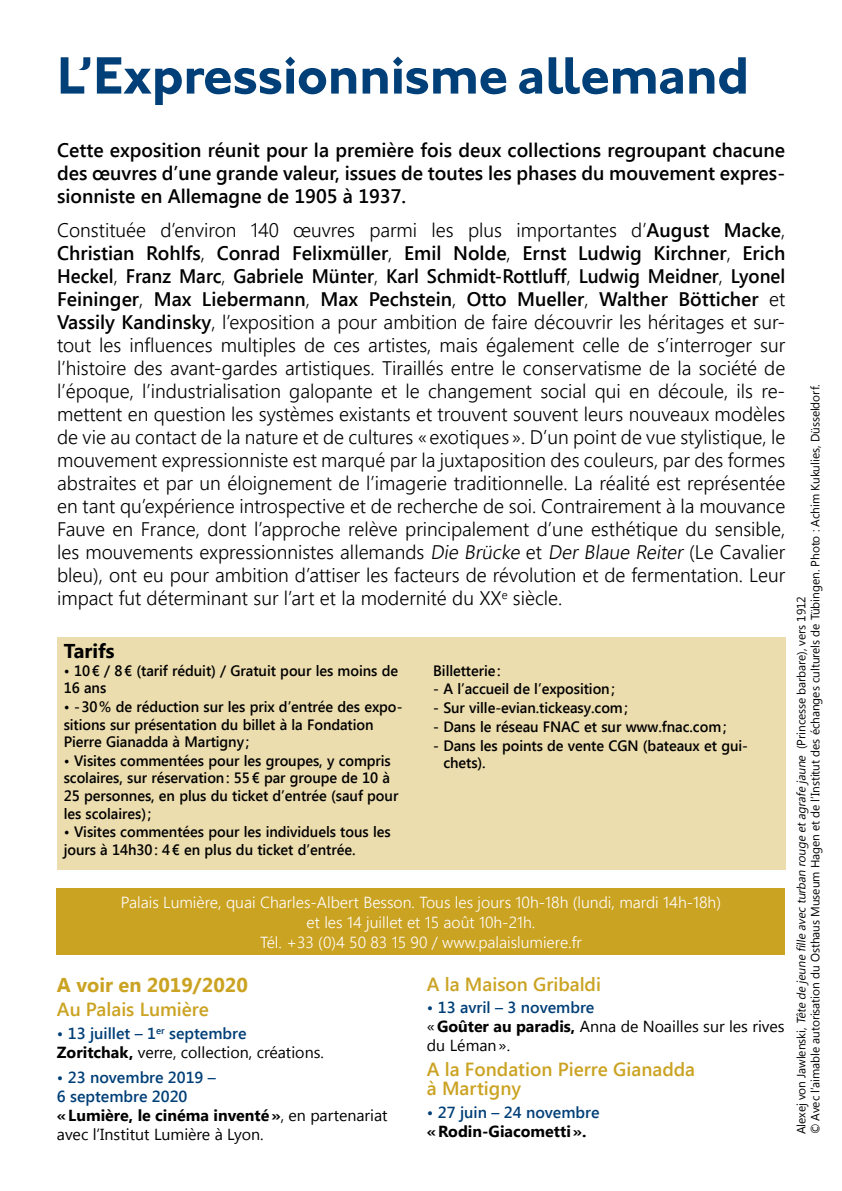
<style>
.page{position:relative;width:842px;height:1191px;background:#fff}
.page>*{position:absolute;margin:0;border:0;box-sizing:border-box;transform-origin:0 0}
.t1{font:700 54px "Johnston ITC Pro";letter-spacing:-.02em;color:#003f77}
.t2{font:700 20px "Segoe UI";color:#cba323}
.t3{font:700 20px "Segoe UI";color:#000}
.t4{font:300 19.6px/23px "Segoe UI";color:#000;text-align:justify}
.t5{font:600 19.6px/23px "Segoe UI";color:#000;text-align:justify}
.t6{font:600 19px/19px "Segoe UI";color:#cba323}
.t7{font:16px/19px "Segoe UI";color:#000}
.t8{font:300 16px/20px "Segoe UI";color:#fff;text-align:center}
.t9{font:700 16px "Segoe UI";color:#000}
.t10{font:600 16px "Segoe UI";color:#003f77}
.t11{font:600 15px/17.6px "Segoe UI";letter-spacing:-.005em;color:#000}
.t12{font:12px/14px "Segoe UI";letter-spacing:-.005em;color:#000}
.s1{font-weight:600}
.s2{font-weight:600;color:#003f77}
.s3{font-weight:700}
</style>
<div class="page">
<div style="left:57px;top:888px;width:728px;height:67px;background:#cba323"></div>
<div style="left:57px;top:636px;width:728px;height:233px;background:#ecddae"></div>
<h1 class="t1" style="left:57px;top:43px;width:694px">L’Expressionnisme allemand</h1>
<p class="t5" style="left:57px;top:137px;width:730px">Cette exposition réunit pour la première fois deux collections regroupant chacune des œuvres d’une grande valeur, issues de toutes les phases du mouvement expres&shy;sionniste en Allemagne de 1905 à 1937.</p>
<p class="t4" style="left:57px;top:218px;width:730px">Constituée d’environ 140 œuvres parmi les plus importantes d’<span class="s1">August Macke</span>, <span class="s1">Christian Rohlfs</span>, <span class="s1">Conrad Felixmüller</span>, <span class="s1">Emil Nolde</span>, <span class="s1">Ernst Ludwig Kirchner</span>, <span class="s1">Erich Heckel</span>, <span class="s1">Franz Marc</span>, <span class="s1">Gabriele Münter</span>, <span class="s1">Karl Schmidt-Rottluff</span>, <span class="s1">Ludwig Meidner</span>, <span class="s1">Lyonel Feininger</span>, <span class="s1">Max Liebermann</span>, <span class="s1">Max Pechstein</span>, <span class="s1">Otto Mueller</span>, <span class="s1">Walther Bötticher</span> et <span class="s1">Vassily Kandinsky</span>, l’exposition a pour ambition de faire découvrir les héritages et sur&shy;tout les influences multiples de ces artistes, mais également celle de s’interroger sur l’histoire des avant-gardes artistiques. Tiraillés entre le conservatisme de la société de l’époque, l’industrialisation galopante et le changement social qui en découle, ils re&shy;mettent en question les systèmes existants et trouvent souvent leurs nouveaux modèles de vie au contact de la nature et de cultures «exotiques ». D’un point de vue stylistique, le mouvement expressionniste est marqué par la juxtaposition des couleurs, par des formes abstraites et par un éloignement de l’imagerie traditionnelle. La réalité est représentée en tant qu’expérience introspective et de recherche de soi. Contrairement à la mouvance Fauve en France, dont l’approche relève principalement d’une esthétique du sensible, les mouvements expressionnistes allemands Die Brücke et Der Blaue Reiter (Le Cavalier bleu), ont eu pour ambition d’attiser les facteurs de révolution et de fermentation. Leur impact fut déterminant sur l’art et la modernité du XX<sup>e</sup> siècle.</p>
<p class="t3" style="left:64px;top:636px;width:52px">Tarifs</p>
<p class="t11" style="left:64px;top:661px;width:336px">• 10€ / 8€ (tarif réduit) / Gratuit pour les moins de<br>16 ans</p>
<p class="t11" style="left:64px;top:697px;width:340px">• -30% de réduction sur les prix d’entrée des expo&shy;sitions sur présentation du billet à la Fondation<br>Pierre Gianadda à Martigny;</p>
<p class="t11" style="left:64px;top:751px;width:336px">• Visites commentées pour les groupes, y compris scolaires, sur réservation: 55€ par groupe de 10 à 25 personnes, en plus du ticket d’entrée (sauf pour les scolaires);</p>
<p class="t11" style="left:64px;top:822px;width:328px">• Visites commentées pour les individuels tous les jours à 14h30: 4€ en plus du ticket d’entrée.</p>
<p class="t11" style="left:433px;top:660px;width:69px">Billetterie:</p>
<p class="t11" style="left:433px;top:679px;width:183px">- A l’accueil de l’exposition;</p>
<p class="t11" style="left:433px;top:698px;width:196px">- Sur ville-evian.tickeasy.com;</p>
<p class="t11" style="left:433px;top:717px;width:295px">- Dans le réseau FNAC et sur www.fnac.com;</p>
<p class="t11" style="left:443px;top:735px;width:306px;text-indent:-10px">- Dans les points de vente CGN (bateaux et gui&shy;chets).</p>
<p class="t8" style="left:121px;top:891px;width:602px">Palais Lumière, quai Charles-Albert Besson. Tous les jours 10h-18h (lundi, mardi 14h-18h) et les 14 juillet et 15 août 10h-21h.<br>Tél. +33 (0)4 50 83 15 90 / www.palaislumiere.fr</p>
<p class="t2" style="left:57px;top:970px;width:192px">A voir en 2019/2020</p>
<p class="t6" style="left:57px;top:999px;width:154px">Au Palais Lumière</p>
<p class="t7" style="left:57px;top:1023px;width:269px"><span class="s2">• 13 juillet – 1</span><sup>er</sup> <span class="s2">septembre<br></span><span class="s3">Zoritchak,</span> verre, collection, créations.</p>
<p class="t7" style="left:57px;top:1066px;width:332px"><span class="s2">• 23 novembre 2019 –<br>6 septembre 2020<br></span><span class="s3">«Lumière, le cinéma inventé»</span>, en partenariat avec l’Institut Lumière à Lyon.</p>
<p class="t6" style="left:427px;top:974px;width:176px">A la Maison Gribaldi</p>
<p class="t7" style="left:427px;top:997px;width:359px"><span class="s2">• 13 avril – 3 novembre<br></span>«<span class="s3">Goûter au paradis,</span> Anna de Noailles sur les rives du Léman».</p>
<p class="t6" style="left:427px;top:1059px;width:270px">A la Fondation Pierre Gianadda à Martigny</p>
<p class="t10" style="left:427px;top:1100px;width:174px">• 27 juin – 24 novembre</p>
<p class="t9" style="left:427px;top:1119px;width:161px">«Rodin-Giacometti».</p>
<p class="t12" style="left:794px;top:1134px;width:751px;rotate:-90deg">Alexej von Jawlenski, Tête de jeune fille avec turban rouge et agrafe jaune (Princesse barbare), vers 1912<br>© Avec l’aimable autorisation du Osthaus Museum Hagen et de l’Institut des échanges culturels de Tübingen. Photo : Achim Kukulies, Düsseldorf.</p>
</div>
